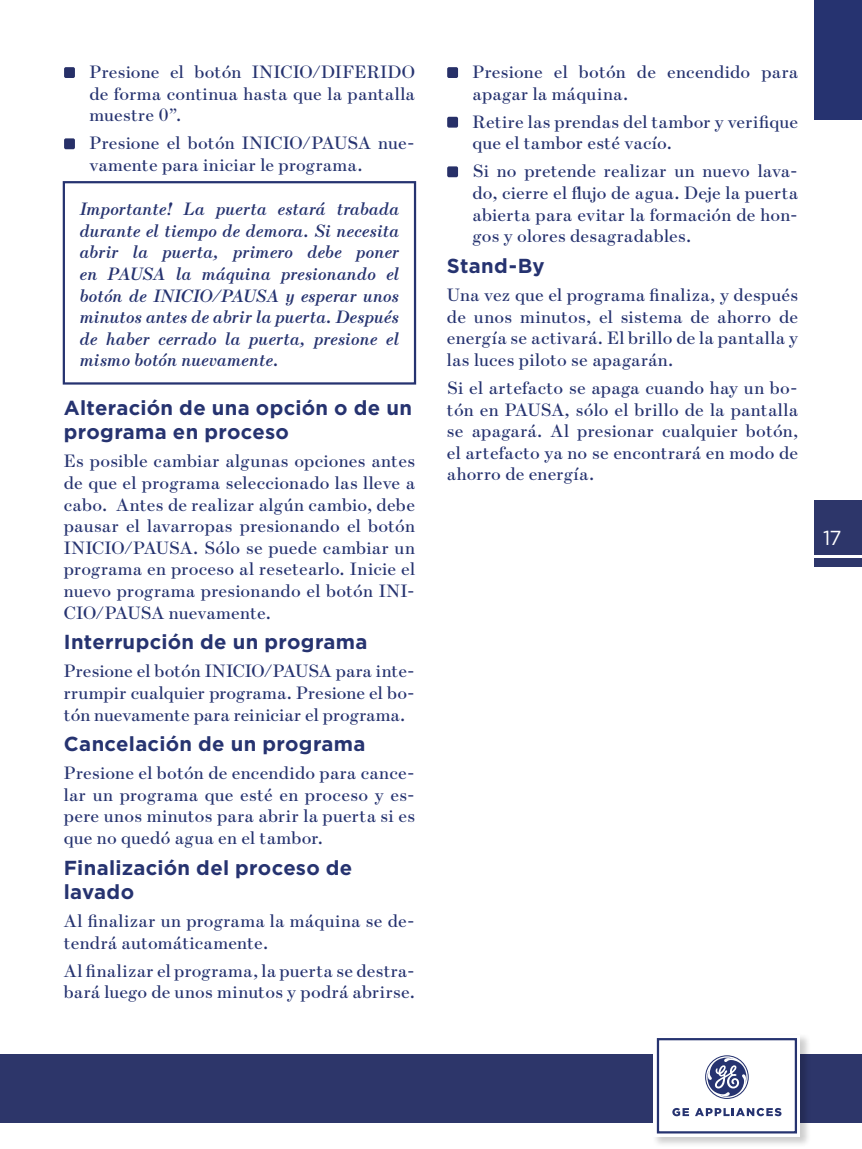
<style>
.page{position:relative;width:862px;height:1149px;background:#fff}
.page>*{position:absolute;margin:0;border:0;box-sizing:border-box;transform-origin:0 0}
.t1{font:700 20.25px/24.3px "Gotham";letter-spacing:.015em;color:#263370}
.t2{font:20.25px "Gotham";color:#fff}
.t3{font:18px/21.6px "Escrow";letter-spacing:.01em;color:#263370;text-align:justify}
.t4{font:italic 600 18px/21.6px "Escrow";letter-spacing:.015em;color:#263370;text-align:justify}
</style>
<div class="page">
<div style="left:1px;top:1054px;width:860px;height:68px;background:#2d366a"></div>
<div style="left:651px;top:1032px;width:159px;height:115px;background:#000;opacity:.89"></div>
<div style="left:653px;top:1034px;width:146px;height:101px;background:linear-gradient(to right,#fff,#fff)"></div>
<div style="left:656px;top:1037px;width:140px;height:96px;background:#fff;border:2px solid #263370"></div>
<svg style="left:705px;top:1055px;width:43px;height:43px"></svg>
<svg style="left:672px;top:1108px;width:16px;height:7px"></svg>
<svg style="left:695px;top:1108px;width:86px;height:7px"></svg>
<div style="left:813px;top:500px;width:48px;height:66px;background:#2d366a"></div>
<hr style="left:813px;top:555px;width:48px;height:3px;background:#fff">
<div style="left:813px;top:0;width:48px;height:119px;background:#263370"></div>
<div style="left:447px;top:67px;width:11px;height:11px;background:#273068;border-radius:2px"></div>
<div style="left:447px;top:117px;width:11px;height:11px;background:#273068;border-radius:2px"></div>
<div style="left:447px;top:166px;width:11px;height:11px;background:#273068;border-radius:2px"></div>
<div style="left:64px;top:67px;width:11px;height:11px;background:#273068;border-radius:2px"></div>
<div style="left:64px;top:138px;width:11px;height:11px;background:#273068;border-radius:2px"></div>
<div style="left:63px;top:181px;width:353px;height:203px;border:2px solid #263370"></div>
<p class="t3" style="left:89px;top:61px;width:327px">Presione el botón INICIO/DIFERIDO de forma continua hasta que la pantalla muestre 0”.</p>
<p class="t3" style="left:89px;top:132px;width:327px">Presione el botón INICIO/PAUSA nue&shy;vamente para iniciar le programa.</p>
<p class="t4" style="left:80px;top:198px;width:320px">Importante! La puerta estará trabada durante el tiempo de demora. Si necesita abrir la puerta, primero debe poner en PAUSA la máquina presionando el botón de INICIO/PAUSA y esperar unos minutos antes de abrir la puerta. Después de haber cerrado la puerta, presione el mismo botón nuevamente.</p>
<p class="t1" style="left:64px;top:395px;width:349px">Alteración de una opción o de un programa en proceso</p>
<p class="t3" style="left:64px;top:450px;width:352px">Es posible cambiar algunas opciones antes de que el programa seleccionado las lleve a cabo. Antes de realizar algún cambio, debe pausar el lavarropas presionando el botón INICIO/PAUSA. Sólo se puede cambiar un programa en proceso al resetearlo. Inicie el nuevo programa presionando el botón INI-CIO/PAUSA nuevamente.</p>
<p class="t1" style="left:64px;top:629px;width:305px">Interrupción de un programa</p>
<p class="t3" style="left:64px;top:659px;width:352px">Presione el botón INICIO/PAUSA para inte&shy;rrumpir cualquier programa. Presione el bo&shy;tón nuevamente para reiniciar el programa.</p>
<p class="t1" style="left:64px;top:731px;width:303px">Cancelación de un programa</p>
<p class="t3" style="left:64px;top:761px;width:352px">Presione el botón de encendido para cance&shy;lar un programa que esté en proceso y es&shy;pere unos minutos para abrir la puerta si es que no quedó agua en el tambor.</p>
<p class="t1" style="left:64px;top:855px;width:290px">Finalización del proceso de lavado</p>
<p class="t3" style="left:64px;top:909px;width:352px">Al finalizar un programa la máquina se de&shy;tendrá automáticamente.</p>
<p class="t3" style="left:64px;top:959px;width:352px">Al finalizar el programa, la puerta se destra&shy;bará luego de unos minutos y podrá abrirse.</p>
<p class="t3" style="left:472px;top:61px;width:327px">Presione el botón de encendido para apagar la máquina.</p>
<p class="t3" style="left:472px;top:110px;width:327px">Retire las prendas del tambor y verifique que el tambor esté vacío.</p>
<p class="t3" style="left:472px;top:160px;width:327px">Si no pretende realizar un nuevo lava&shy;do, cierre el flujo de agua. Deje la puerta abierta para evitar la formación de hon&shy;gos y olores desagradables.</p>
<p class="t1" style="left:446px;top:253px;width:99px">Stand-By</p>
<p class="t3" style="left:446px;top:284px;width:352px">Una vez que el programa finaliza, y después de unos minutos, el sistema de ahorro de energía se activará. El brillo de la pantalla y las luces piloto se apagarán.</p>
<p class="t3" style="left:446px;top:376px;width:352px">Si el artefacto se apaga cuando hay un bo&shy;tón en PAUSA, sólo el brillo de la pantalla se apagará. Al presionar cualquier botón, el artefacto ya no se encontrará en modo de ahorro de energía.</p>
<p class="t2" style="left:822px;top:525px;width:20px">17</p>
</div>
